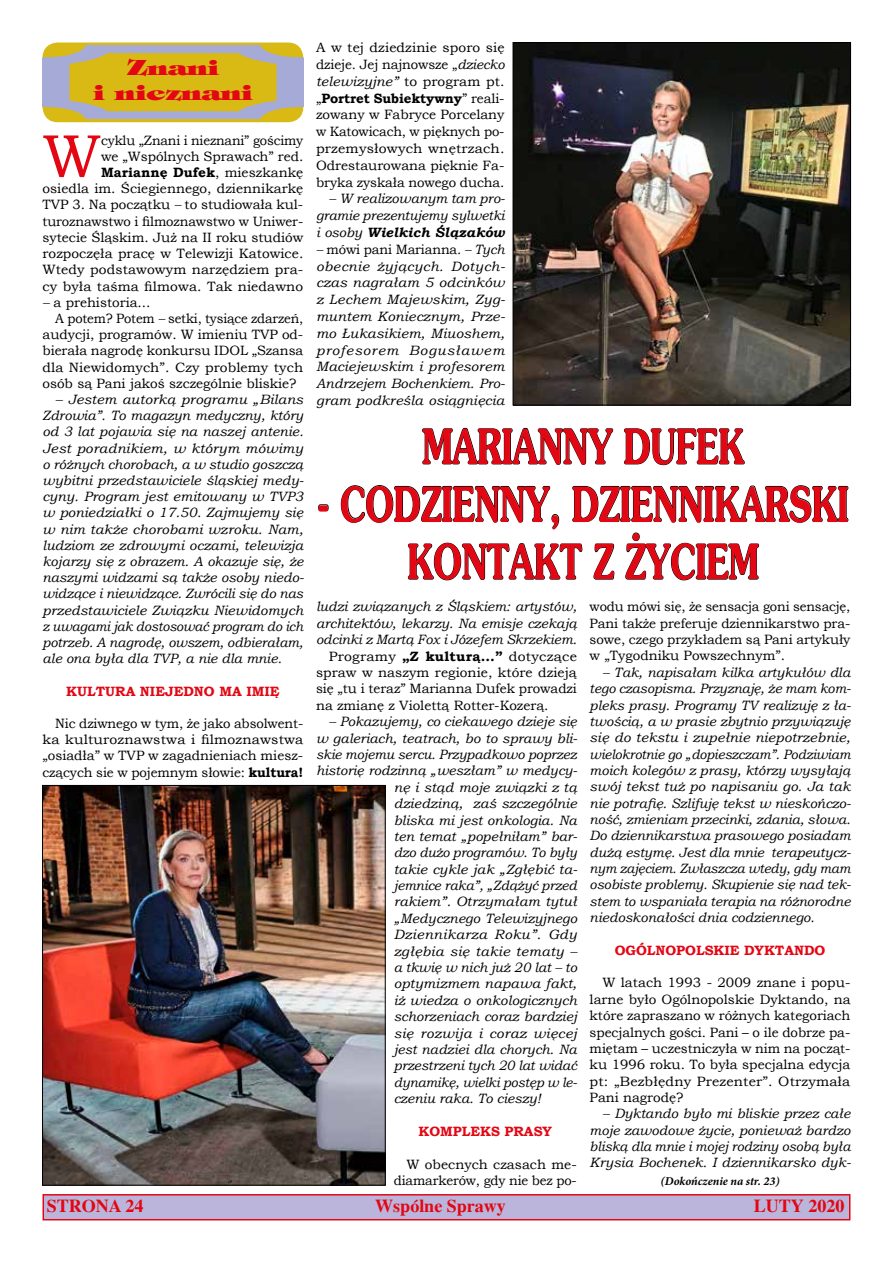
<style>
.page{position:relative;width:893px;height:1263px;background:#fff}
.page>*{position:absolute;margin:0;border:0;box-sizing:border-box;transform-origin:0 0}
.t1{font:61.05px "Bookman Old Style";color:#e30613}
.t2{font:700 48px/57.6px "Southern";color:#e30613;text-align:center;scale:.69 1}
.t3{font:800 21px/25.2px "Timpani";color:#e30613;text-align:center;scale:1.37 1}
.t4{font:700 18px "Toronto";color:#e30613}
.t5{font:italic 13.5px/16.4px "Bookman Old Style";color:#000;text-align:justify}
.t6{font:13.5px/16.2px "Bookman Old Style";color:#000;text-align:justify}
.t7{font:italic 13.5px/16.2px "Bookman Old Style";color:#000;text-align:justify;scale:1.04 1}
.t8{font:700 13.5px "Bookman Old Style";color:#e30613}
.t9{font:13.5px "Bookman Old Style";color:#000;scale:.96 1}
.t10{font:13.5px "Bookman Old Style";color:#000;scale:1.04 1}
.t11{font:italic 13.5px "Bookman Old Style";letter-spacing:.02em;color:#000;scale:1.04 1}
.t12{font:italic 13.5px "Bookman Old Style";letter-spacing:.025em;color:#000;scale:1.04 1}
.t13{font:italic 13.5px "Bookman Old Style";letter-spacing:.03em;color:#000;scale:1.04 1}
.t14{font:italic 700 12px "Minion Pro";color:#000}
.s1{font-weight:700}
.s2{font-style:italic}
.s3{font-style:normal}
</style>
<div class="page">
<div style="left:43px;top:1194px;width:807px;height:26px;background:#bcb5db;border:2px solid #e30613"></div>
<svg style="left:43px;top:43px;width:260px;height:79px;background:#ceb53c"></svg>
<img style="left:43px;top:46px;width:260px;height:72px">
<svg style="left:422px;top:427px;width:192px;height:38px"></svg>
<svg style="left:624px;top:428px;width:121px;height:37px"></svg>
<svg style="left:318px;top:504px;width:11px;height:8px"></svg>
<svg style="left:340px;top:485px;width:509px;height:96px"></svg>
<img style="left:515px;top:45px;width:334px;height:358px">
<div style="left:513px;top:43px;width:338px;height:362px;border:1px solid #000"></div>
<img style="left:45px;top:787px;width:338px;height:396px">
<div style="left:43px;top:785px;width:342px;height:400px;border:1px solid #000"></div>
<h3 class="t3" style="left:93px;top:55px;width:118px">Znani<br>i nieznani</h3>
<p class="t6" style="left:43px;top:132px;width:262px;text-align:right">cyklu „Znani i nieznani” gościmy<br>we „Wspólnych Sprawach” red.<br><span class="s1">Mariannę Dufek</span>, mieszkankę<br>osiedla im. Ściegiennego, dziennikarkę TVP 3. Na początku <span class="s2">–</span> to studiowała kul&shy;turoznawstwo i filmoznawstwo w Uniwer&shy;sytecie Śląskim. Już na II roku studiów rozpoczęła pracę w Telewizji Katowice.<br>Wtedy podstawowym narzędziem pra&shy;cy była taśma filmowa. Tak niedawno</p>
<p class="t6" style="left:43px;top:294px;width:110px"><span class="s2">–</span> a prehistoria...</p>
<p class="t9" style="left:55px;top:309px;width:260px">A potem? Potem <span class="s2">–</span> setki, tysiące zdarzeń,</p>
<p class="t6" style="left:43px;top:326px;width:262px">audycji, programów. W imieniu TVP od-</p>
<p class="t6" style="left:43px;top:343px;width:262px">bierała nagrodę konkursu IDOL „Szansa</p>
<p class="t6" style="left:43px;top:359px;width:262px">dla Niewidomych”. Czy problemy tych</p>
<p class="t6" style="left:43px;top:375px;width:256px">osób są Pani jakoś szczególnie bliskie?</p>
<p class="t7" style="left:43px;top:391px;width:253px;text-indent:13px">– Jestem autorką programu „Bilans Zdrowia”. To magazyn medyczny, który od 3 lat pojawia się na naszej antenie.<br>Jest poradnikiem, w którym mówimy o różnych chorobach, a w studio goszczą wybitni przedstawiciele śląskiej medy&shy;cyny. Program jest emitowany w TVP3 w poniedziałki o 17.50. Zajmujemy się w nim także chorobami wzroku. Nam, ludziom ze zdrowymi oczami, telewizja kojarzy się z obrazem. A okazuje się, że naszymi widzami są także osoby niedo&shy;widzące i niewidzące. Zwrócili się do nas przedstawiciele Związku Niewidomych z uwagami jak dostosować program do ich potrzeb. A nagrodę, owszem, odbierałam, ale ona była dla TVP, a nie dla mnie.</p>
<p class="t8" style="left:66px;top:681px;width:215px">KULTURA NIEJEDNO MA IMIĘ</p>
<p class="t6" style="left:43px;top:715px;width:262px;text-indent:13px">Nic dziwnego w tym, że jako absolwent&shy;ka kulturoznawstwa i filmoznawstwa „osiadła” w TVP w zagadnieniach miesz&shy;czących sie w pojemnym słowie: <span class="s1">kultura!</span></p>
<h1 class="t1" style="left:43px;top:117px;width:60px">W</h1>
<p class="t6" style="left:316px;top:39px;width:190px;line-height:16.8px">A w tej dziedzinie sporo się dzieje. Jej najnowsze „<span class="s2">dziecko telewizyjne”</span> to program pt. „<span class="s1">Portret Subiektywny</span>” reali&shy;zowany w Fabryce Porcelany w Katowicach, w pięknych po&shy;przemysłowych wnętrzach.<br>Odrestaurowana pięknie Fa&shy;bryka zyskała nowego ducha.</p>
<p class="t5" style="left:316px;top:190px;width:190px;line-height:16.8px;text-indent:13px">– W realizowanym tam pro&shy;gramie prezentujemy sylwetki i osoby <span class="s1">Wielkich Ślązaków</span></p>
<p class="t5" style="left:316px;top:241px;width:190px;line-height:16.8px">– <span class="s3">mówi pani Marianna</span>. – Tych obecnie żyjących. Dotych&shy;czas nagrałam 5 odcinków z Lechem Majewskim, Zyg&shy;muntem Koniecznym, Prze&shy;mo Łukasikiem, Miuoshem, profesorem Bogusławem Maciejewskim i profesorem Andrzejem Bochenkiem. Pro&shy;gram podkreśla osiągnięcia</p>
<h2 class="t2" style="left:422px;top:417px;width:468px">MARIANNY DUFEK</h2>
<h2 class="t2" style="left:318px;top:474px;width:771px">- CODZIENNY, DZIENNIKARSKI<br>KONTAKT Z ŻYCIEM</h2>
<p class="t5" style="left:316px;top:598px;width:262px">ludzi związanych z Śląskiem: artystów,</p>
<p class="t5" style="left:316px;top:615px;width:262px">architektów, lekarzy. Na emisje czekają</p>
<p class="t5" style="left:316px;top:631px;width:262px">odcinki z Martą Fox i Józefem Skrzekiem.</p>
<p class="t10" style="left:329px;top:647px;width:240px">Programy <span class="s1">„Z kulturą…”</span> dotyczące</p>
<p class="t6" style="left:316px;top:664px;width:262px">spraw w naszym regionie, które dzieją</p>
<p class="t6" style="left:316px;top:681px;width:262px">się „tu i teraz” Marianna Dufek prowadzi</p>
<p class="t6" style="left:316px;top:697px;width:234px">na zmianę z Violettą Rotter-Kozerą.</p>
<p class="t5" style="left:329px;top:713px;width:250px">– Pokazujemy, co ciekawego dzieje się</p>
<p class="t5" style="left:316px;top:730px;width:263px">w galeriach, teatrach, bo to sprawy bli-</p>
<p class="t5" style="left:316px;top:746px;width:262px">skie mojemu sercu. Przypadkowo poprzez</p>
<p class="t5" style="left:316px;top:762px;width:263px">historię rodzinną „weszłam” w medycy-</p>
<p class="t5" style="left:394px;top:779px;width:185px">nę i stąd moje związki z tą</p>
<p class="t5" style="left:394px;top:795px;width:185px">dziedziną, zaś szczególnie</p>
<p class="t5" style="left:394px;top:811px;width:185px">bliska mi jest onkologia. Na</p>
<p class="t5" style="left:394px;top:828px;width:185px">ten temat „popełniłam” bar-</p>
<p class="t5" style="left:394px;top:844px;width:185px">dzo dużo programów. To były</p>
<p class="t5" style="left:394px;top:861px;width:185px">takie cykle jak „Zgłębić ta-</p>
<p class="t5" style="left:394px;top:877px;width:185px">jemnice raka”, „Zdążyć przed</p>
<p class="t5" style="left:394px;top:893px;width:185px">rakiem”. Otrzymałam tytuł</p>
<p class="t5" style="left:394px;top:910px;width:185px">„Medycznego Telewizyjnego</p>
<p class="t13" style="left:394px;top:925px;width:178px">Dziennikarza Roku”. Gdy</p>
<p class="t11" style="left:394px;top:942px;width:177px">zgłębia się takie tematy –</p>
<p class="t5" style="left:394px;top:959px;width:185px">a tkwię w nich już 20 lat – to</p>
<p class="t5" style="left:394px;top:975px;width:185px">optymizmem napawa fakt,</p>
<p class="t5" style="left:394px;top:992px;width:185px">iż wiedza o onkologicznych</p>
<p class="t5" style="left:394px;top:1008px;width:185px">schorzeniach coraz bardziej</p>
<p class="t12" style="left:394px;top:1024px;width:178px">się rozwija i coraz więcej</p>
<p class="t5" style="left:394px;top:1041px;width:185px">jest nadziei dla chorych. Na</p>
<p class="t5" style="left:394px;top:1057px;width:185px">przestrzeni tych 20 lat widać</p>
<p class="t5" style="left:394px;top:1074px;width:185px">dynamikę, wielki postęp w le-</p>
<p class="t5" style="left:394px;top:1090px;width:149px">czeniu raka. To cieszy!</p>
<p class="t8" style="left:419px;top:1121px;width:135px">KOMPLEKS PRASY</p>
<p class="t6" style="left:394px;top:1156px;width:185px;text-align:right">W obecnych czasach me&shy;diamarkerów, gdy nie bez po-</p>
<p class="t6" style="left:590px;top:599px;width:262px">wodu mówi się, że sensacja goni sensację, Pani także preferuje dziennikarstwo pra&shy;sowe, czego przykładem są Pani artykuły w „Tygodniku Powszechnym”.</p>
<p class="t5" style="left:590px;top:664px;width:263px;text-indent:13px">– Tak, napisałam kilka artykułów dla tego czasopisma. Przyznaję, że mam kom&shy;pleks prasy. Programy TV realizuję z ła&shy;twością, a w prasie zbytnio przywiązuję się do tekstu i zupełnie niepotrzebnie, wielokrotnie go „dopieszczam”. Podziwiam moich kolegów z prasy, którzy wysyłają swój tekst tuż po napisaniu go. Ja tak nie potrafię. Szlifuję tekst w nieskończo&shy;ność, zmieniam przecinki, zdania, słowa.<br>Do dziennikarstwa prasowego posiadam dużą estymę. Jest dla mnie terapeutycz&shy;nym zajęciem. Zwłaszcza wtedy, gdy mam osobiste problemy. Skupienie się nad tek&shy;stem to wspaniała terapia na różnorodne niedoskonałości dnia codziennego.</p>
<p class="t8" style="left:615px;top:940px;width:212px">OGÓLNOPOLSKIE DYKTANDO</p>
<p class="t6" style="left:590px;top:975px;width:262px;text-indent:13px">W latach 1993 - 2009 znane i popu&shy;larne było Ogólnopolskie Dyktando, na które zapraszano w różnych kategoriach specjalnych gości. Pani – o ile dobrze pa&shy;miętam – uczestniczyła w nim na począt&shy;ku 1996 roku. To była specjalna edycja pt: „Bezbłędny Prezenter”. Otrzymała Pani nagrodę?</p>
<p class="t5" style="left:590px;top:1105px;width:262px;text-indent:13px">– Dyktando było mi bliskie przez całe moje zawodowe życie, ponieważ bardzo bliską dla mnie i mojej rodziny osobą była Krysia Bochenek. I dziennikarsko dyk-</p>
<p class="t14" style="left:660px;top:1173px;width:121px">(Dokończenie na str. 23)</p>
<h3 class="t4" style="left:47px;top:1196px;width:98px">STRONA 24</h3>
<h3 class="t4" style="left:375px;top:1196px;width:132px">Wspólne Sprawy</h3>
<h3 class="t4" style="left:754px;top:1196px;width:92px">LUTY 2020</h3>
</div>
